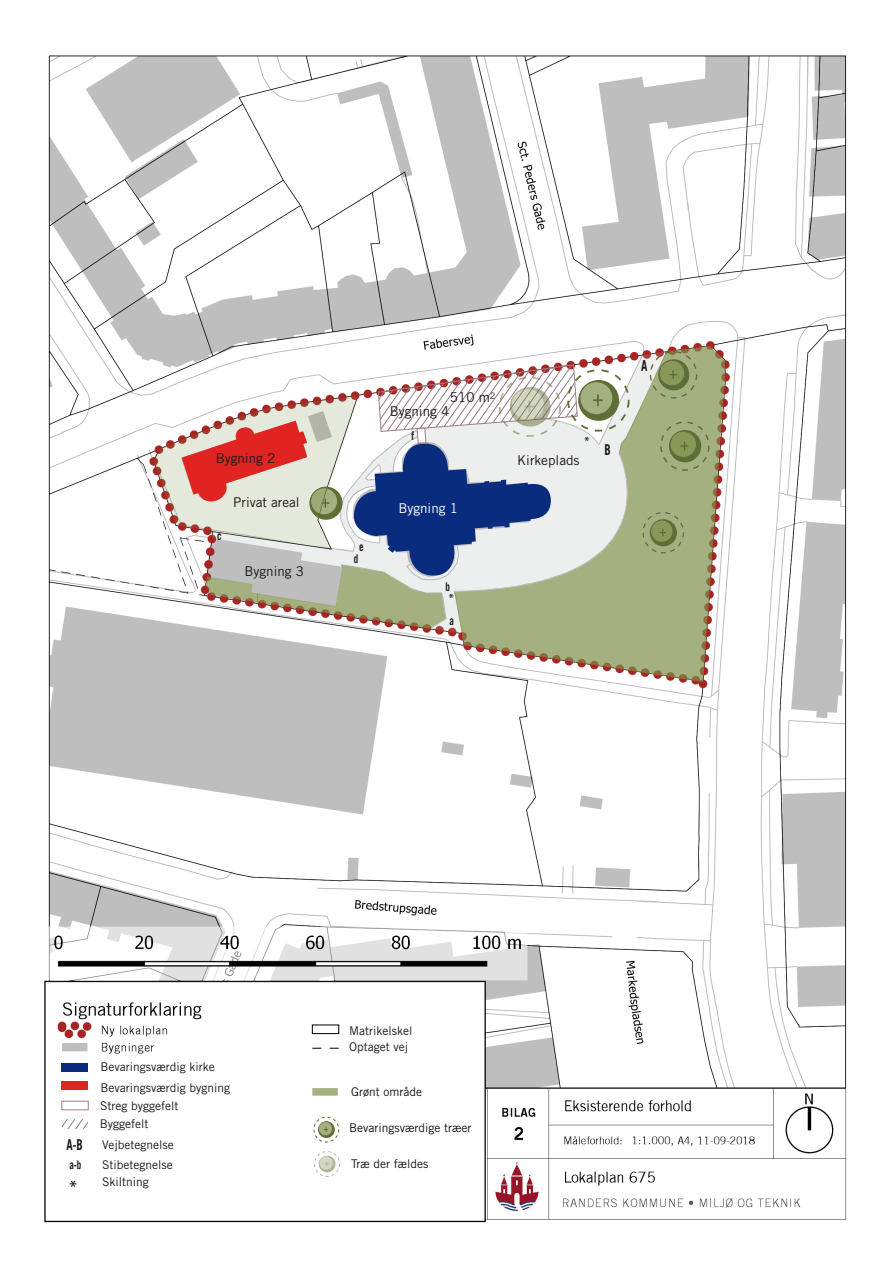
<style>
.page{position:relative;width:893px;height:1263px;background:#fff}
.page>*{position:absolute;margin:0;border:0;box-sizing:border-box;transform-origin:0 0}
.t1{font:700 15px "Trade Gothic LT Std";color:#1d1719;scale:.75 1}
.t2{font:13.5px "Trade Gothic LT Std";color:#1e181a}
.t3{font:13.5px "Trade Gothic LT Std";color:#fff}
.t4{font:12px/16.2px "Trade Gothic LT Std";color:#1e181a}
.t5{font:12px "Trade Gothic LT Std";color:#141414}
.t6{font:700 12px "Trade Gothic LT Std";color:#1d1719;scale:.75 1}
.t7{font:12px "Myriad Pro";color:#000}
.s1{font-family:"Myriad Pro";font-size:18px;color:#000}
</style>
<div class="page">
<img style="left:44px;top:55px;width:803px;height:1168px">
<div style="left:185px;top:1022px;width:116px;height:33px;background:#fff"></div>
<svg style="left:454px;top:346px;width:271px;height:336px;fill:#a4b07f"></svg>
<svg style="left:212px;top:352px;width:455px;height:281px"></svg>
<div style="left:312px;top:1088px;width:26px;height:7px;background:#a4b07f"></div>
<svg style="left:318px;top:1121px;width:17px;height:17px"></svg>
<div style="left:313px;top:1117px;width:26px;height:25px;border:1px dashed #5f6d37;border-radius:50%"></div>
<div style="left:61px;top:1101px;width:28px;height:9px;border:1px solid #9e7d84"></div>
<svg style="left:62px;top:1119px;width:25px;height:9px"></svg>
<div style="left:62px;top:1081px;width:26px;height:9px;background:#e12322"></div>
<div style="left:312px;top:1024px;width:27px;height:10px;border:1px solid #000"></div>
<div style="left:62px;top:1063px;width:26px;height:8px;background:#0a2c7f"></div>
<svg style="left:319px;top:1155px;width:16px;height:17px"></svg>
<div style="left:314px;top:1151px;width:26px;height:26px;border:1px dashed #5f6d37;border-radius:50%"></div>
<svg style="left:154px;top:359px;width:547px;height:269px"></svg>
<div style="left:499px;top:377px;width:62px;height:60px;border:2px dashed #5f6d37;border-radius:50%"></div>
<img style="left:489px;top:1160px;width:55px;height:55px">
<p class="t2" style="left:216px;top:449px;width:61px">Bygning 2</p>
<p class="t6" style="left:217px;top:529px;width:7px">c</p>
<p class="t2" style="left:233px;top:494px;width:68px">Privat areal</p>
<p class="t2" style="left:244px;top:563px;width:61px">Bygning 3</p>
<p class="t6" style="left:359px;top:539px;width:7px">e</p>
<p class="t6" style="left:354px;top:551px;width:7px">d</p>
<p class="t2" style="left:450px;top:389px;width:47px">510 m<sup>2</sup></p>
<p class="t2" style="left:390px;top:403px;width:61px">Bygning 4</p>
<p class="t6" style="left:411px;top:428px;width:5px">f</p>
<p class="t3" style="left:398px;top:500px;width:61px">Bygning 1</p>
<p class="t7" style="left:585px;top:433px;width:6px">*</p>
<p class="t2" style="left:517px;top:452px;width:64px">Kirkeplads</p>
<p class="t1" style="left:604px;top:441px;width:10px">B</p>
<p class="t6" style="left:445px;top:580px;width:7px">b</p>
<p class="t7" style="left:449px;top:591px;width:6px">*</p>
<p class="t6" style="left:449px;top:614px;width:7px">a</p>
<p class="t1" style="left:641px;top:356px;width:10px">A</p>
<p class="t4" style="left:100px;top:1058px;width:116px">Bevaringsværdig kirke</p>
<p class="t4" style="left:100px;top:1079px;width:131px">Bevaringsværdig bygning</p>
<p class="t4" style="left:100px;top:1116px;width:50px">Byggefelt</p>
<p class="t4" style="left:100px;top:1097px;width:80px">Streg byggefelt</p>
<p class="t1" style="left:67px;top:1135px;width:23px">A-B</p>
<p class="t4" style="left:102px;top:1137px;width:73px">Vejbetegnelse</p>
<p class="t6" style="left:69px;top:1157px;width:17px">a-b</p>
<p class="t4" style="left:102px;top:1156px;width:72px">Stibetegnelse</p>
<p class="t4" style="left:69px;top:1173px;width:81px"><span class="s1">*</span> Skiltning</p>
<p class="t4" style="left:349px;top:1022px;width:65px">Matrikelskel<br>Optaget vej</p>
<p class="t5" style="left:351px;top:1084px;width:72px">Grønt område</p>
<p class="t5" style="left:349px;top:1120px;width:124px">Bevaringsværdige træer</p>
<p class="t5" style="left:351px;top:1156px;width:79px">Træ der fældes</p>
</div>
